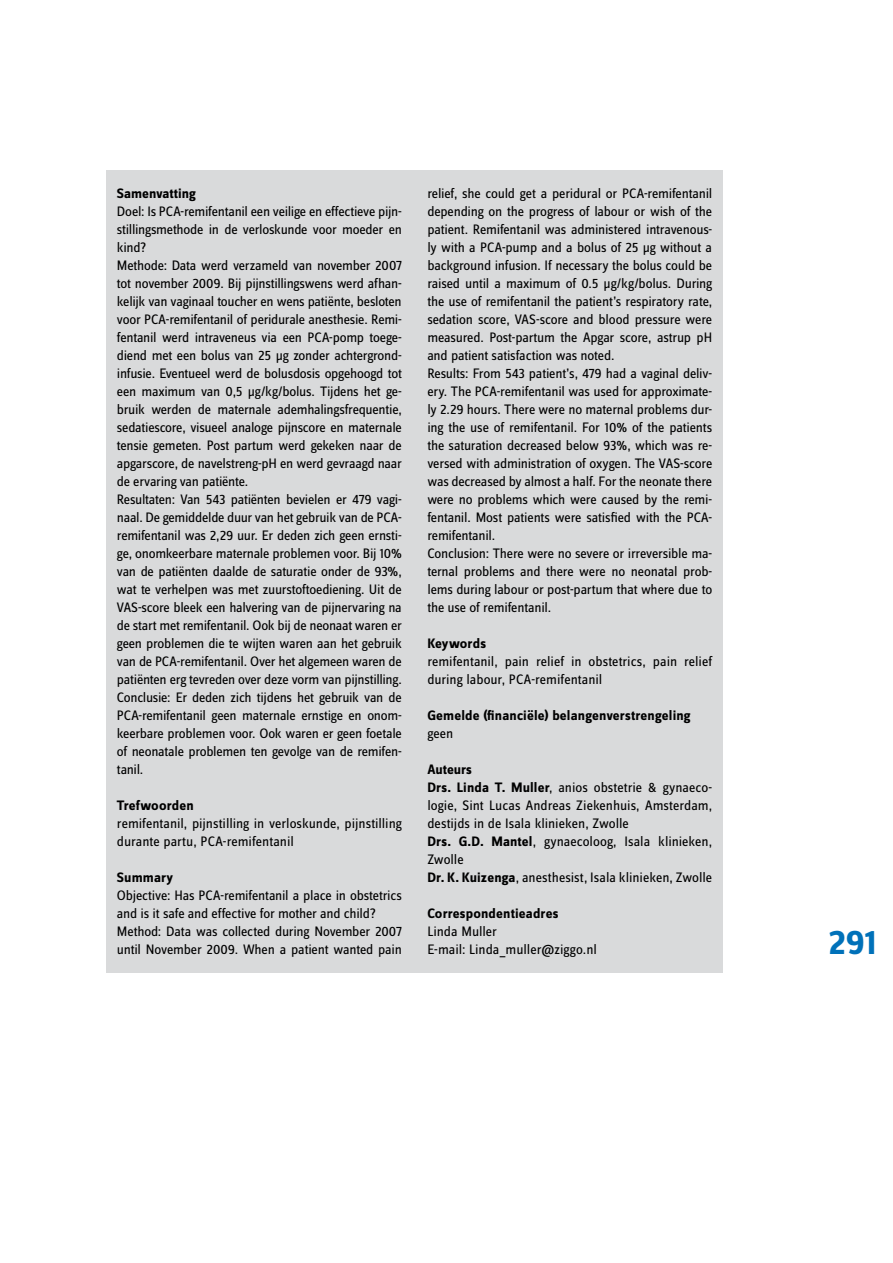
<style>
.page{position:relative;width:893px;height:1263px;background:#fff}
.page>*{position:absolute;margin:0;border:0;box-sizing:border-box;transform-origin:0 0}
.t1{font:700 36px "Zine Sans Dis";color:#0071b9}
.t2{font:14.25px/18px "Zine Sans Dis";letter-spacing:-.015em;color:#000}
.t3{font:700 14.25px "Zine Sans Dis";letter-spacing:.01em;color:#000}
.s1{font-weight:700}
</style>
<div class="page">
<div style="left:106px;top:170px;width:617px;height:802px;background:#d9dadb"></div>
<p class="t3" style="left:117px;top:186px;width:80px">Samenvatting</p>
<p class="t2" style="left:117px;top:203px;width:286px">Doel: Is PCA-remifentanil een veilige en effectieve pijn&shy;stillingsmethode in de verloskunde voor moeder en kind?<br>Methode: Data werd verzameld van november 2007 tot november 2009. Bij pijnstillingswens werd afhan&shy;kelijk van vaginaal toucher en wens patiënte, besloten voor PCA-remifentanil of peridurale anesthesie. Remi&shy;fentanil werd intraveneus via een PCA-pomp toege&shy;diend met een bolus van 25 µg zonder achtergrond&shy;infusie. Eventueel werd de bolusdosis opgehoogd tot een maximum van 0,5 µg/kg/bolus. Tijdens het ge&shy;bruik werden de maternale ademhalingsfrequentie, sedatiescore, visueel analoge pijnscore en maternale tensie gemeten. Post partum werd gekeken naar de apgarscore, de navelstreng-pH en werd gevraagd naar de ervaring van patiënte.<br>Resultaten: Van 543 patiënten bevielen er 479 vagi&shy;naal. De gemiddelde duur van het gebruik van de PCA&shy;remifentanil was 2,29 uur. Er deden zich geen ernsti&shy;ge, onomkeerbare maternale problemen voor. Bij 10% van de patiënten daalde de saturatie onder de 93%, wat te verhelpen was met zuurstoftoediening. Uit de VAS-score bleek een halvering van de pijnervaring na de start met remifentanil. Ook bij de neonaat waren er geen problemen die te wijten waren aan het gebruik van de PCA-remifentanil. Over het algemeen waren de patiënten erg tevreden over deze vorm van pijnstilling.<br>Conclusie: Er deden zich tijdens het gebruik van de PCA-remifentanil geen maternale ernstige en onom&shy;keerbare problemen voor. Ook waren er geen foetale of neonatale problemen ten gevolge van de remifen&shy;tanil.</p>
<p class="t3" style="left:117px;top:798px;width:78px">Trefwoorden</p>
<p class="t2" style="left:117px;top:815px;width:286px">remifentanil, pijnstilling in verloskunde, pijnstilling durante partu, PCA-remifentanil</p>
<p class="t3" style="left:117px;top:870px;width:58px">Summary</p>
<p class="t2" style="left:117px;top:887px;width:286px">Objective: Has PCA-remifentanil a place in obstetrics and is it safe and effective for mother and child?<br>Method: Data was collected during November 2007 until November 2009. When a patient wanted pain</p>
<p class="t2" style="left:427px;top:185px;width:286px">relief, she could get a peridural or PCA-remifentanil depending on the progress of labour or wish of the patient. Remifentanil was administered intravenous&shy;ly with a PCA-pump and a bolus of 25 µg without a background infusion. If necessary the bolus could be raised until a maximum of 0.5 µg/kg/bolus. During the use of remifentanil the patient’s respiratory rate, sedation score, VAS-score and blood pressure were measured. Post-partum the Apgar score, astrup pH and patient satisfaction was noted.<br>Results: From 543 patient’s, 479 had a vaginal deliv&shy;ery. The PCA-remifentanil was used for approximate&shy;ly 2.29 hours. There were no maternal problems dur&shy;ing the use of remifentanil. For 10% of the patients the saturation decreased below 93%, which was re&shy;versed with administration of oxygen. The VAS-score was decreased by almost a half. For the neonate there were no problems which were caused by the remi&shy;fentanil. Most patients were satisfied with the PCA&shy;remifentanil.<br>Conclusion: There were no severe or irreversible ma&shy;ternal problems and there were no neonatal prob&shy;lems during labour or post-partum that where due to the use of remifentanil.</p>
<p class="t3" style="left:427px;top:636px;width:60px">Keywords</p>
<p class="t2" style="left:427px;top:653px;width:286px">remifentanil, pain relief in obstetrics, pain relief during labour, PCA-remifentanil</p>
<p class="t3" style="left:427px;top:708px;width:265px">Gemelde (financiële) belangenverstrengeling</p>
<p class="t2" style="left:427px;top:725px;width:28px">geen</p>
<p class="t2" style="left:427px;top:761px;width:286px"><span class="s1">Auteurs<br>Drs. Linda T. Muller</span>, anios obstetrie &amp; gynaeco&shy;logie, Sint Lucas Andreas Ziekenhuis, Amsterdam, destijds in de Isala klinieken, Zwolle<br><span class="s1">Drs. G.D. Mantel</span>, gynaecoloog, Isala klinieken, Zwolle<br><span class="s1">Dr. K. Kuizenga</span>, anesthesist, Isala klinieken, Zwolle</p>
<p class="t3" style="left:427px;top:906px;width:133px">Correspondentieadres</p>
<p class="t2" style="left:427px;top:923px;width:171px">Linda Muller<br>E-mail: Linda_muller@ziggo.nl</p>
<h1 class="t1" style="left:829px;top:924px;width:49px">291</h1>
</div>
